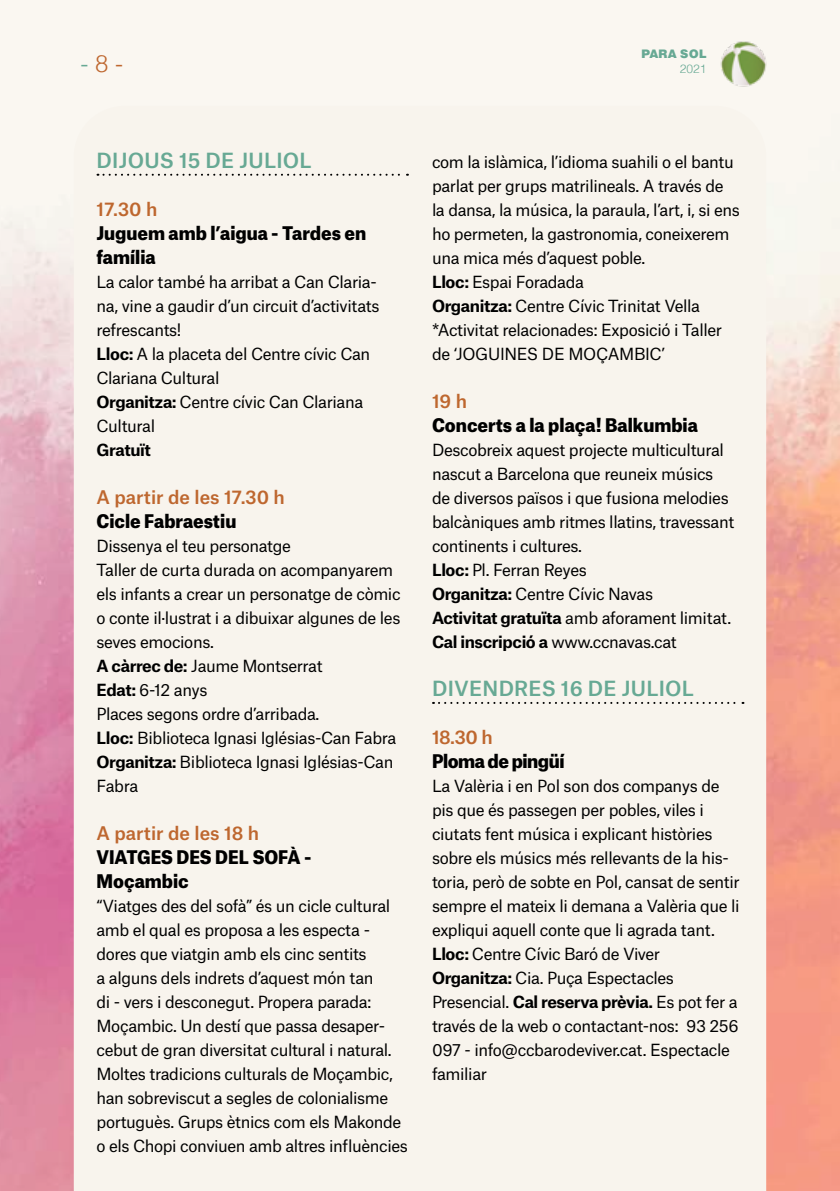
<style>
.page{position:relative;width:840px;height:1191px;background:#fff}
.page>*{position:absolute;margin:0;border:0;box-sizing:border-box;transform-origin:0 0}
.t1{font:300 24px "Helvetica";color:#be672f}
.t2{font:500 20px "Atlas Grotesk";letter-spacing:.01em;color:#67a994}
.t3{font:900 18px/24px "Atlas Grotesk";color:#000;scale:.94 1}
.t4{font:500 18px "Atlas Grotesk";color:#be672f}
.t5{font:900 18px "Atlas Grotesk";letter-spacing:-.025em;color:#000;scale:.94 1}
.t6{font:16px/24px "Atlas Grotesk";letter-spacing:-.025em;color:#000}
.t7{font:700 16px "Atlas Grotesk";letter-spacing:-.025em;color:#000}
.t8{font:900 12px "Helvetica BQ";letter-spacing:.02em;color:#67a994}
.t9{font:300 12px "Helvetica";color:#67a994}
.s1{color:#67a994}
.s2{font-weight:700}
</style>
<div class="page">
<img style="left:0;top:0;width:839px;height:1191px">
<div style="left:74px;top:106px;width:691px;height:1085px;background:#f8f4ed"></div>
<img style="left:699px;top:19px;width:88px;height:88px">
<svg style="left:97px;top:174px;width:311px;height:2px"></svg>
<svg style="left:433px;top:702px;width:310px;height:2px"></svg>
<h1 class="t1" style="left:80px;top:43px;width:44px"><span class="s1">-</span> 8 -</h1>
<p class="t8" style="left:641px;top:47px;width:67px">PARA SOL</p>
<p class="t9" style="left:679px;top:58px;width:28px">2021</p>
<p class="t2" style="left:96px;top:144px;width:216px">DIJOUS 15 DE JULIOL</p>
<p class="t4" style="left:96px;top:194px;width:62px">17.30 h</p>
<p class="t3" style="left:96px;top:219px;width:288px">Juguem amb l’aigua - Tardes en família</p>
<p class="t6" style="left:96px;top:268px;width:284px">La calor també ha arribat a Can Claria&shy;na, vine a gaudir d’un circuit d’activitats refrescants!<br><span class="s2">Lloc:</span> A la placeta del Centre cívic Can<br>Clariana Cultural<br><span class="s2">Organitza:</span> Centre cívic Can Clariana<br>Cultural</p>
<p class="t7" style="left:96px;top:437px;width:56px">Gratuït</p>
<p class="t4" style="left:96px;top:482px;width:190px">A partir de les 17.30 h</p>
<p class="t3" style="left:96px;top:507px;width:150px">Cicle Fabraestiu</p>
<p class="t6" style="left:96px;top:532px;width:305px">Dissenya el teu personatge<br>Taller de curta durada on acompanyarem els infants a crear un personatge de còmic o conte il·lustrat i a dibuixar algunes de les seves emocions.<br><span class="s2">A càrrec de:</span> Jaume Montserrat<br><span class="s2">Edat:</span> 6-12 anys<br>Places segons ordre d’arribada.<br><span class="s2">Lloc:</span> Biblioteca Ignasi Iglésias-Can Fabra<br><span class="s2">Organitza:</span> Biblioteca Ignasi Iglésias-Can<br>Fabra</p>
<p class="t4" style="left:96px;top:818px;width:164px">A partir de les 18 h</p>
<p class="t3" style="left:96px;top:843px;width:230px">VIATGES DES DEL SOFÀ -<br>Moçambic</p>
<p class="t6" style="left:96px;top:892px;width:313px">“Viatges des del sofà” és un cicle cultural amb el qual es proposa a les especta - dores que viatgin amb els cinc sentits<br>a alguns dels indrets d’aquest món tan<br>di - vers i desconegut. Propera parada:<br>Moçambic. Un destí que passa desaper&shy;cebut de gran diversitat cultural i natural.<br>Moltes tradicions culturals de Moçambic, han sobreviscut a segles de colonialisme portuguès. Grups ètnics com els Makonde o els Chopi conviuen amb altres influències</p>
<p class="t6" style="left:432px;top:148px;width:309px">com la islàmica, l’idioma suahili o el bantu parlat per grups matrilineals. A través de la dansa, la música, la paraula, l’art, i, si ens ho permeten, la gastronomia, coneixerem una mica més d’aquest poble.<br><span class="s2">Lloc:</span> Espai Foradada<br><span class="s2">Organitza:</span> Centre Cívic Trinitat Vella *Activitat relacionades: Exposició i Taller de ‘JOGUINES DE MOÇAMBIC’</p>
<p class="t4" style="left:432px;top:386px;width:37px">19 h</p>
<p class="t3" style="left:432px;top:411px;width:284px">Concerts a la plaça! Balkumbia</p>
<p class="t6" style="left:432px;top:436px;width:303px">Descobreix aquest projecte multicultural nascut a Barcelona que reuneix músics de diversos països i que fusiona melodies balcàniques amb ritmes llatins, travessant continents i cultures.<br><span class="s2">Lloc:</span> Pl. Ferran Reyes<br><span class="s2">Organitza:</span> Centre Cívic Navas<br><span class="s2">Activitat gratuïta</span> amb aforament limitat.<br><span class="s2">Cal inscripció a</span> www.ccnavas.cat</p>
<p class="t2" style="left:432px;top:672px;width:263px">DIVENDRES 16 DE JULIOL</p>
<p class="t4" style="left:432px;top:722px;width:62px">18.30 h</p>
<p class="t5" style="left:432px;top:746px;width:142px">Ploma de pingüí</p>
<p class="t6" style="left:432px;top:772px;width:309px">La Valèria i en Pol son dos companys de pis que és passegen per pobles, viles i ciutats fent música i explicant històries sobre els músics més rellevants de la his&shy;toria, però de sobte en Pol, cansat de sentir sempre el mateix li demana a Valèria que li expliqui aquell conte que li agrada tant.<br><span class="s2">Lloc:</span> Centre Cívic Baró de Viver <span class="s2">Organitza:</span> Cia. Puça Espectacles Presencial. <span class="s2">Cal reserva prèvia.</span> Es pot fer a través de la web o contactant-nos: 93 256<br>097 - info@ccbarodeviver.cat. Espectacle familiar</p>
</div>
